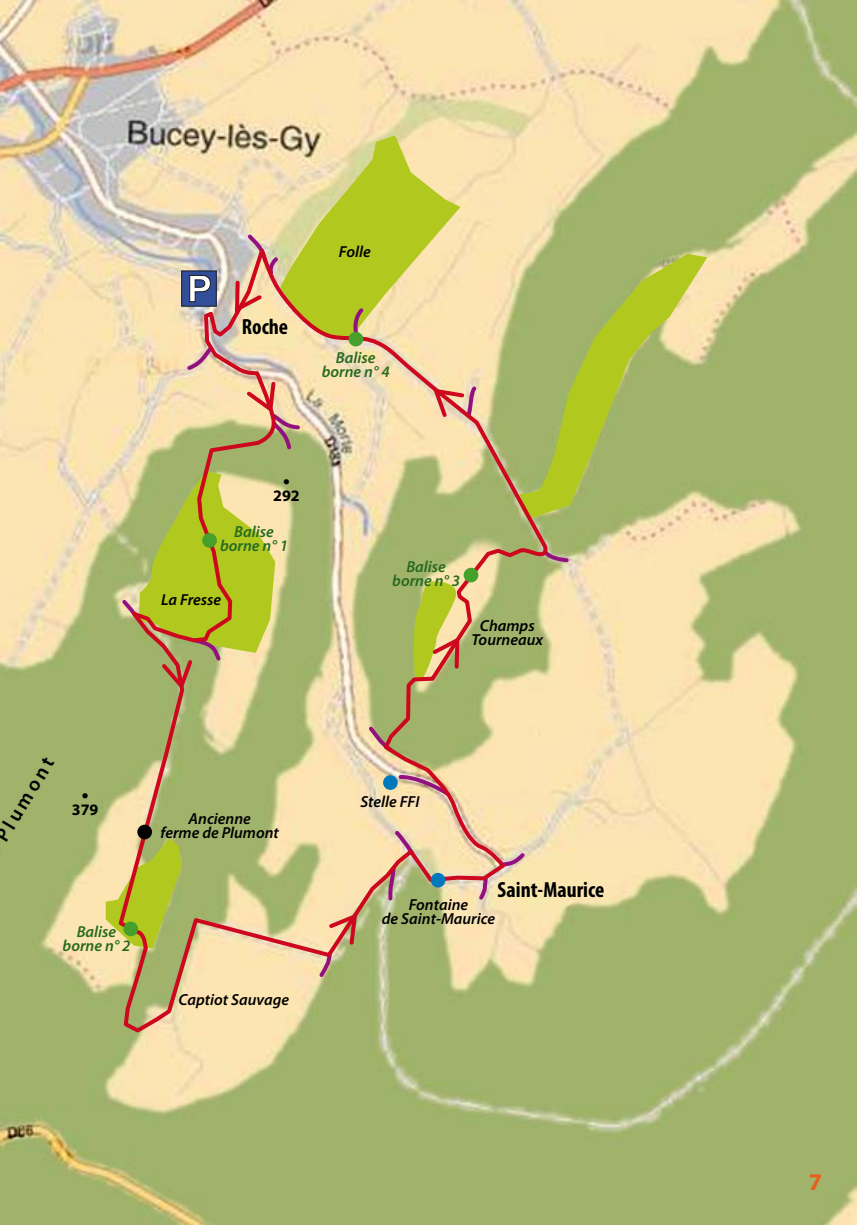
<style>
.page{position:relative;width:857px;height:1225px;background:#fff}
.page>*{position:absolute;margin:0;border:0;box-sizing:border-box;transform-origin:0 0}
.t1{font:700 24px "Myriad Pro";color:#e95e1d}
.t2{font:700 condensed 22px "Myriad Pro";color:#000}
.t3{font:600 20px "Myriad Pro";color:#000}
.t4{font:700 20px "Myriad Pro";color:#000}
.t5{font:italic 600 16px/14px "Myriad Pro";color:#000;text-align:center}
.t6{font:italic 600 16px/14px "Myriad Pro";color:#256a1f;text-align:center}
.t7{font:700 16px "Myriad Pro";color:#000}
</style>
<div class="page">
<img style="left:0;top:0;width:856px;height:1224px">
<svg style="left:549px;top:546px;width:22px;height:19px"></svg>
<svg style="left:106px;top:838px;width:11px;height:110px"></svg>
<svg style="left:549px;top:254px;width:158px;height:265px;background:#adbc5d"></svg>
<svg style="left:117px;top:246px;width:432px;height:789px;background:#cac286"></svg>
<div style="left:202px;top:533px;width:15px;height:15px;background:#45a12b;border-radius:50%"></div>
<div style="left:463px;top:568px;width:15px;height:14px;background:#45a12b;border-radius:50%"></div>
<svg style="left:233px;top:135px;width:227px;height:206px;background:#d6cf76"></svg>
<div style="left:348px;top:332px;width:15px;height:14px;background:#45a12b;border-radius:50%"></div>
<div style="left:123px;top:921px;width:15px;height:15px;background:#45a12b;border-radius:50%"></div>
<div style="left:430px;top:873px;width:15px;height:14px;background:#0079bc;border-radius:50%"></div>
<div style="left:137px;top:824px;width:15px;height:15px;background:#000;border-radius:50%"></div>
<h2 class="t2" style="left:242px;top:313px;width:48px">Roche</h2>
<p class="t5" style="left:339px;top:244px;width:33px">Folle</p>
<p class="t6" style="left:321px;top:350px;width:69px">Balise borne n° 4</p>
<p class="t4" style="left:283px;top:467px;width:8px">•</p>
<p class="t7" style="left:273px;top:485px;width:28px">292</p>
<p class="t6" style="left:220px;top:524px;width:69px">Balise borne n° 1</p>
<p class="t5" style="left:161px;top:592px;width:62px">La Fresse</p>
<p class="t6" style="left:392px;top:559px;width:69px">Balise borne n° 3</p>
<p class="t5" style="left:471px;top:618px;width:73px">Champs<br>Tourneaux</p>
<p class="t3" style="left:-11px;top:833px;width:96px;rotate:-59deg">Plumont</p>
<p class="t4" style="left:82px;top:781px;width:8px">•</p>
<p class="t7" style="left:72px;top:799px;width:28px">379</p>
<p class="t5" style="left:160px;top:811px;width:120px">Ancienne<br>ferme de Plumont</p>
<p class="t6" style="left:63px;top:924px;width:69px">Balise borne n° 2</p>
<p class="t5" style="left:178px;top:992px;width:112px">Captiot Sauvage</p>
<p class="t5" style="left:360px;top:794px;width:61px">Stelle FFI</p>
<h2 class="t2" style="left:497px;top:876px;width:108px">Saint-Maurice</h2>
<p class="t5" style="left:381px;top:897px;width:115px">Fontaine<br>de Saint-Maurice</p>
<h1 class="t1" style="left:808px;top:1166px;width:15px">7</h1>
</div>
